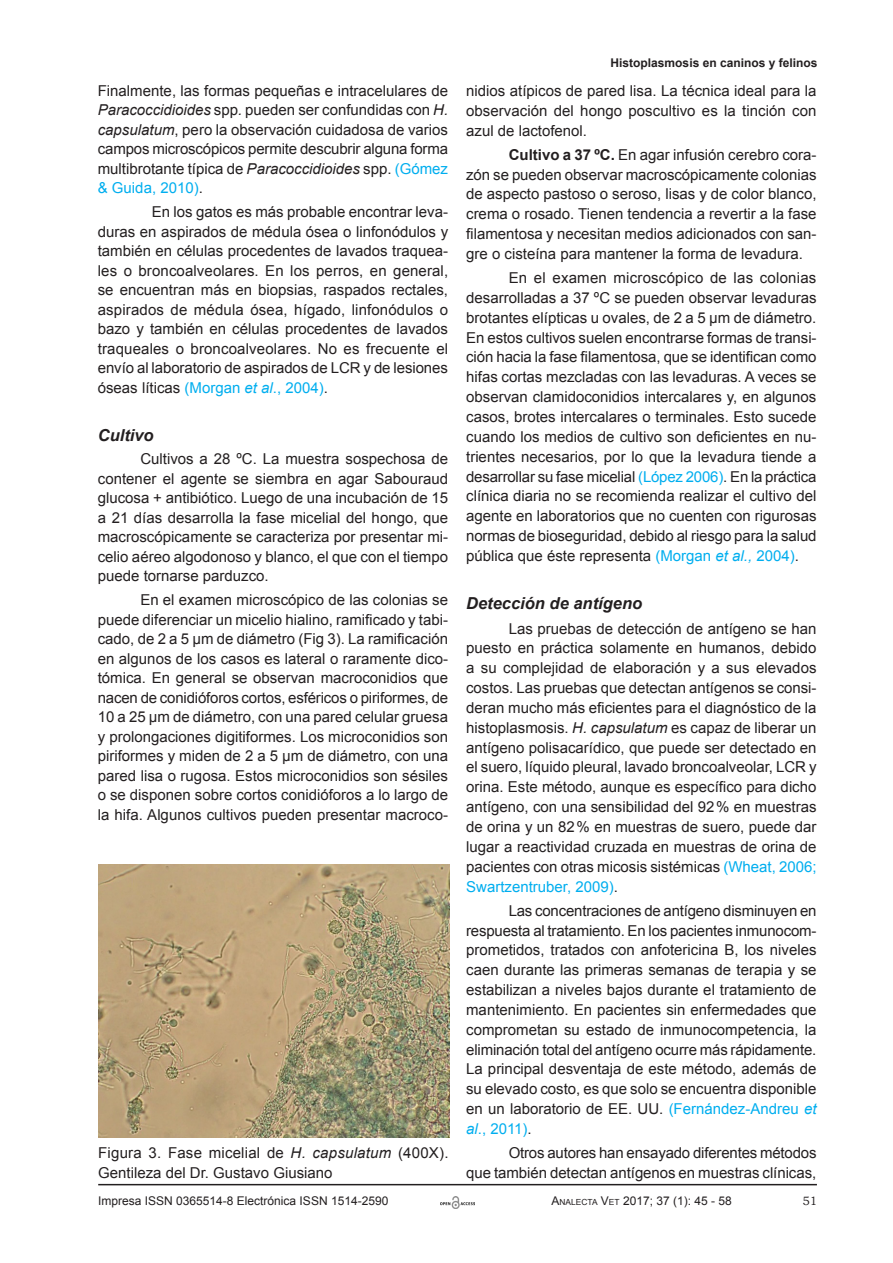
<style>
.page{position:relative;width:893px;height:1263px;background:#fff}
.page>*{position:absolute;margin:0;border:0;box-sizing:border-box;transform-origin:0 0}
.Título_3{font:italic 700 16.5px "Arial";color:#231f20}
.Foto_Gráfico_Tabla{font:15px/19.8px "Arial";color:#231f20;text-align:justify}
.t1{font:12px "Arial";color:#231f20}
.t2{font:700 12px "Arial";color:#231f20}
.t3{font:12px "Arial";color:#231f20}
.t4{font:12px "Bookman Old Style";color:#231f20}
.s1{font-style:italic}
.s2{color:#00aeef}
.s3{font-style:italic;color:#00aeef}
.s4{font-weight:700}
.s5{font-size:8.4px}
</style>
<div class="page">
<hr style="left:98px;top:1184px;width:719px;height:1px;background:#231f20">
<img style="left:441px;top:1196px;width:33px;height:12px">
<img style="left:99px;top:864px;width:350px;height:273px">
<p class="Foto_Gráfico_Tabla" style="left:98px;top:81px;width:352px">Finalmente, las formas pequeñas e intracelulares de <span class="s1">Paracoccidioides</span> spp<span class="s1">.</span> pueden ser confundidas con <span class="s1">H. capsulatum</span>, pero la observación cuidadosa de varios campos microscópicos permite descubrir alguna forma multibrotante típica de <span class="s1">Paracoccidioides</span> spp. <span class="s2">(Gómez &amp; Guida, 2010)</span>.</p>
<p class="Foto_Gráfico_Tabla" style="left:98px;top:202px;width:352px;text-indent:54px">En los gatos es más probable encontrar leva&shy;duras en aspirados de médula ósea o linfonódulos y también en células procedentes de lavados traquea&shy;les o broncoalveolares. En los perros, en general, se encuentran más en biopsias, raspados rectales, aspirados de médula ósea, hígado, linfonódulos o bazo y también en células procedentes de lavados traqueales o broncoalveolares. No es frecuente el envío al laboratorio de aspirados de LCR y de lesiones óseas líticas <span class="s2">(Morgan</span> <span class="s3">et al</span><span class="s2">., 2004)</span>.</p>
<p class="Título_3" style="left:98px;top:424px;width:57px">Cultivo</p>
<p class="Foto_Gráfico_Tabla" style="left:98px;top:449px;width:352px;text-indent:43px">Cultivos a 28 ºC. La muestra sospechosa de contener el agente se siembra en agar Sabouraud glucosa + antibiótico. Luego de una incubación de 15 a 21 días desarrolla la fase micelial del hongo, que macroscópicamente se caracteriza por presentar mi&shy;celio aéreo algodonoso y blanco, el que con el tiempo puede tornarse parduzco.</p>
<p class="Foto_Gráfico_Tabla" style="left:98px;top:590px;width:352px;text-indent:43px">En el examen microscópico de las colonias se puede diferenciar un micelio hialino, ramificado y tabi&shy;cado, de 2 a 5 µm de diámetro (Fig 3). La ramificación en algunos de los casos es lateral o raramente dico&shy;tómica. En general se observan macroconidios que nacen de conidióforos cortos, esféricos o piriformes, de 10 a 25 µm de diámetro, con una pared celular gruesa y prolongaciones digitiformes. Los microconidios son piriformes y miden de 2 a 5 µm de diámetro, con una pared lisa o rugosa. Estos microconidios son sésiles o se disponen sobre cortos conidióforos a lo largo de la hifa. Algunos cultivos pueden presentar macroco-</p>
<p class="Foto_Gráfico_Tabla" style="left:98px;top:1143px;width:352px">Figura 3. Fase micelial de <span class="s1">H. capsulatum</span> (400X).<br>Gentileza del Dr. Gustavo Giusiano</p>
<p class="t2" style="left:611px;top:54px;width:208px">Histoplasmosis en caninos y felinos</p>
<p class="Foto_Gráfico_Tabla" style="left:466px;top:81px;width:352px">nidios atípicos de pared lisa. La técnica ideal para la observación del hongo poscultivo es la tinción con azul de lactofenol.</p>
<p class="Foto_Gráfico_Tabla" style="left:466px;top:145px;width:352px;text-indent:43px"><span class="s4">Cultivo a 37 ºC.</span> En agar infusión cerebro cora&shy;zón se pueden observar macroscópicamente colonias de aspecto pastoso o seroso, lisas y de color blanco, crema o rosado. Tienen tendencia a revertir a la fase filamentosa y necesitan medios adicionados con san&shy;gre o cisteína para mantener la forma de levadura.</p>
<p class="Foto_Gráfico_Tabla" style="left:466px;top:268px;width:352px;text-indent:43px">En el examen microscópico de las colonias desarrolladas a 37 ºC se pueden observar levaduras brotantes elípticas u ovales, de 2 a 5 µm de diámetro.<br>En estos cultivos suelen encontrarse formas de transi&shy;ción hacia la fase filamentosa, que se identifican como hifas cortas mezcladas con las levaduras. A veces se observan clamidoconidios intercalares y, en algunos casos, brotes intercalares o terminales. Esto sucede cuando los medios de cultivo son deficientes en nu&shy;trientes necesarios, por lo que la levadura tiende a desarrollar su fase micelial <span class="s2">(López 2006)</span>. En la práctica clínica diaria no se recomienda realizar el cultivo del agente en laboratorios que no cuenten con rigurosas normas de bioseguridad, debido al riesgo para la salud pública que éste representa <span class="s2">(Morgan</span> <span class="s3">et al.,</span> <span class="s2">2004)</span>.</p>
<p class="Título_3" style="left:466px;top:593px;width:178px">Detección de antígeno</p>
<p class="Foto_Gráfico_Tabla" style="left:466px;top:618px;width:352px;text-indent:43px">Las pruebas de detección de antígeno se han puesto en práctica solamente en humanos, debido a su complejidad de elaboración y a sus elevados costos. Las pruebas que detectan antígenos se consi&shy;deran mucho más eficientes para el diagnóstico de la histoplasmosis. <span class="s1">H. capsulatum</span> es capaz de liberar un antígeno polisacarídico, que puede ser detectado en el suero, líquido pleural, lavado broncoalveolar, LCR y orina. Este método, aunque es específico para dicho antígeno, con una sensibilidad del 92% en muestras de orina y un 82% en muestras de suero, puede dar lugar a reactividad cruzada en muestras de orina de pacientes con otras micosis sistémicas <span class="s2">(Wheat, 2006; Swartzentruber, 2009)</span>.</p>
<p class="Foto_Gráfico_Tabla" style="left:466px;top:901px;width:352px;text-indent:43px">Las concentraciones de antígeno disminuyen en respuesta al tratamiento. En los pacientes inmunocom&shy;prometidos, tratados con anfotericina B, los niveles caen durante las primeras semanas de terapia y se estabilizan a niveles bajos durante el tratamiento de mantenimiento. En pacientes sin enfermedades que comprometan su estado de inmunocompetencia, la eliminación total del antígeno ocurre más rápidamente.<br>La principal desventaja de este método, además de su elevado costo, es que solo se encuentra disponible en un laboratorio de EE. UU. <span class="s2">(Fernández-Andreu</span> <span class="s3">et al</span><span class="s2">., 2011)</span>.</p>
<p class="Foto_Gráfico_Tabla" style="left:466px;top:1143px;width:352px;text-align:right">Otros autores han ensayado diferentes métodos<br>que también detectan antígenos en muestras clínicas,</p>
<p class="t1" style="left:98px;top:1193px;width:292px">Impresa ISSN 0365514-8 Electrónica ISSN 1514-2590</p>
<p class="t3" style="left:551px;top:1193px;width:182px">A<span class="s5">NALECTA</span> V<span class="s5">ET</span> 2017; 37 (1): 45 - 58</p>
<p class="t4" style="left:802px;top:1193px;width:16px">51</p>
</div>
